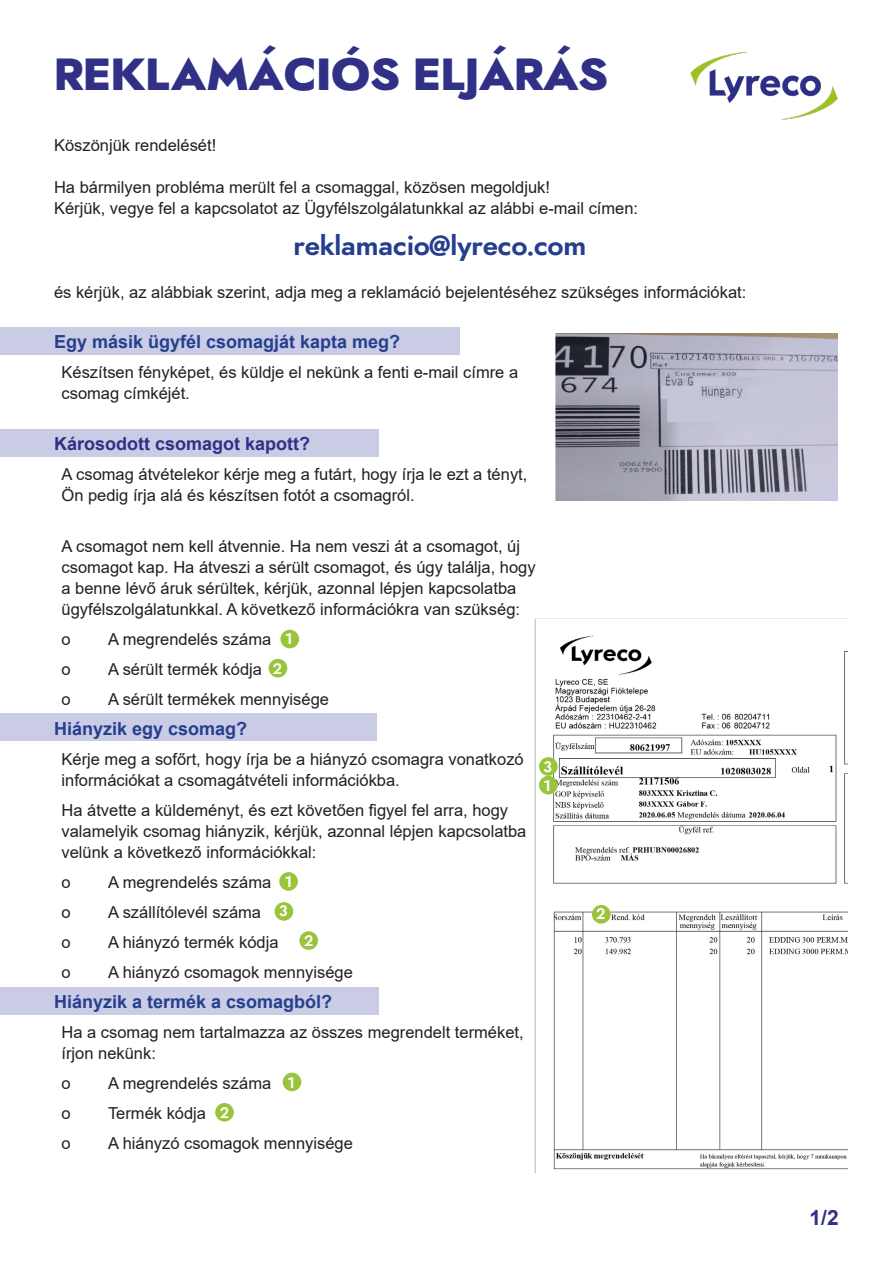
<style>
.page{position:relative;width:893px;height:1263px;background:#fff}
.page>*{position:absolute;margin:0;border:0;box-sizing:border-box;transform-origin:0 0}
.t1{font:900 45px "Lyreco Renner V2";color:#303086}
.t2{font:700 27px "Lyreco Renner V2";color:#253f8e}
.t3{font:700 21px "Arial";color:#303086}
.t4{font:700 18px "Arial";color:#253f8e}
.t5{font:700 18px "Arial";color:#303086}
.t6{font:16.5px/21px "Arial";color:#231f20}
.t7{font:700 15px "Lyreco Renner V2";color:#fff}
</style>
<div class="page">
<div style="left:0;top:430px;width:378px;height:27px;background:#cacce6"></div>
<div style="left:0;top:988px;width:378px;height:27px;background:#cacce6"></div>
<div style="left:0;top:713px;width:377px;height:28px;background:#cacce6"></div>
<div style="left:0;top:327px;width:459px;height:27px;background:#cacce6"></div>
<div style="left:280px;top:630px;width:19px;height:18px;background:#9ac43b;border-radius:50%"></div>
<img style="left:690px;top:51px;width:148px;height:69px">
<img style="left:555px;top:334px;width:283px;height:166px">
<img style="left:539px;top:635px;width:309px;height:535px">
<div style="left:539px;top:776px;width:19px;height:18px;background:#9ac43b;border-radius:50%"></div>
<div style="left:269px;top:659px;width:18px;height:18px;background:#9ac43b;border-radius:50%"></div>
<div style="left:592px;top:905px;width:19px;height:18px;background:#9ac43b;border-radius:50%"></div>
<div style="left:279px;top:872px;width:19px;height:19px;background:#9ac43b;border-radius:50%"></div>
<div style="left:275px;top:902px;width:18px;height:19px;background:#9ac43b;border-radius:50%"></div>
<div style="left:539px;top:757px;width:19px;height:19px;background:#9ac43b;border-radius:50%"></div>
<div style="left:299px;top:931px;width:19px;height:19px;background:#9ac43b;border-radius:50%"></div>
<div style="left:283px;top:1073px;width:18px;height:18px;background:#9ac43b;border-radius:50%"></div>
<div style="left:215px;top:1103px;width:19px;height:18px;background:#9ac43b;border-radius:50%"></div>
<p class="t1" style="left:54px;top:42px;width:555px">REKLAMÁCIÓS ELJÁRÁS</p>
<p class="t6" style="left:54px;top:135px;width:164px">Köszönjük rendelését!</p>
<p class="t6" style="left:54px;top:177px;width:498px">Ha bármilyen probléma merült fel a csomaggal, közösen megoldjuk!</p>
<p class="t6" style="left:54px;top:198px;width:586px">Kérjük, vegye fel a kapcsolatot az Ügyfélszolgálatunkkal az alábbi e-mail címen:</p>
<p class="t2" style="left:293px;top:227px;width:294px">reklamacio@lyreco.com</p>
<p class="t6" style="left:54px;top:281px;width:694px">és kérjük, az alábbiak szerint, adja meg a reklamáció bejelentéséhez szükséges információkat:</p>
<p class="t4" style="left:54px;top:329px;width:348px">Egy másik ügyfél csomagját kapta meg?</p>
<p class="t6" style="left:62px;top:361px;width:458px">Készítsen fényképet, és küldje el nekünk a fenti e-mail címre a csomag címkéjét.</p>
<p class="t5" style="left:54px;top:431px;width:258px">Károsodott csomagot kapott?</p>
<p class="t6" style="left:62px;top:463px;width:467px">A csomag átvételekor kérje meg a futárt, hogy írja le ezt a tényt,<br>Ön pedig írja alá és készítsen fotót a csomagról.</p>
<p class="t6" style="left:62px;top:535px;width:476px">A csomagot nem kell átvennie. Ha nem veszi át a csomagot, új csomagot kap. Ha átveszi a sérült csomagot, és úgy találja, hogy a benne lévő áruk sérültek, kérjük, azonnal lépjen kapcsolatba ügyfélszolgálatunkkal. A következő információkra van szükség:</p>
<p class="t6" style="left:62px;top:628px;width:11px">o</p>
<p class="t6" style="left:108px;top:628px;width:165px">A megrendelés száma</p>
<p class="t6" style="left:62px;top:658px;width:11px">o</p>
<p class="t6" style="left:108px;top:658px;width:156px">A sérült termék kódja</p>
<p class="t6" style="left:62px;top:688px;width:11px">o</p>
<p class="t6" style="left:108px;top:688px;width:222px">A sérült termékek mennyisége</p>
<p class="t4" style="left:54px;top:716px;width:195px">Hiányzik egy csomag?</p>
<p class="t6" style="left:62px;top:748px;width:464px">Kérje meg a sofőrt, hogy írja be a hiányzó csomagra vonatkozó információkat a csomagátvételi információkba.</p>
<p class="t6" style="left:62px;top:799px;width:466px">Ha átvette a küldeményt, és ezt követően figyel fel arra, hogy valamelyik csomag hiányzik, kérjük, azonnal lépjen kapcsolatba velünk a következő információkkal:</p>
<p class="t6" style="left:62px;top:871px;width:11px">o</p>
<p class="t6" style="left:108px;top:871px;width:165px">A megrendelés száma</p>
<p class="t6" style="left:62px;top:901px;width:11px">o</p>
<p class="t6" style="left:108px;top:901px;width:155px">A szállítólevél száma</p>
<p class="t6" style="left:62px;top:931px;width:11px">o</p>
<p class="t6" style="left:108px;top:931px;width:172px">A hiányzó termék kódja</p>
<p class="t6" style="left:62px;top:961px;width:11px">o</p>
<p class="t6" style="left:108px;top:961px;width:246px">A hiányzó csomagok mennyisége</p>
<p class="t4" style="left:54px;top:989px;width:280px">Hiányzik a termék a csomagból?</p>
<p class="t6" style="left:62px;top:1021px;width:464px">Ha a csomag nem tartalmazza az összes megrendelt terméket, írjon nekünk:</p>
<p class="t6" style="left:62px;top:1072px;width:11px">o</p>
<p class="t6" style="left:108px;top:1072px;width:165px">A megrendelés száma</p>
<p class="t6" style="left:62px;top:1102px;width:11px">o</p>
<p class="t6" style="left:108px;top:1102px;width:100px">Termék kódja</p>
<p class="t6" style="left:62px;top:1132px;width:11px">o</p>
<p class="t6" style="left:108px;top:1132px;width:246px">A hiányzó csomagok mennyisége</p>
<p class="t7" style="left:285px;top:629px;width:9px">1</p>
<p class="t7" style="left:273px;top:658px;width:10px">2</p>
<p class="t7" style="left:285px;top:871px;width:9px">1</p>
<p class="t7" style="left:279px;top:901px;width:10px">3</p>
<p class="t7" style="left:305px;top:930px;width:10px">2</p>
<p class="t7" style="left:288px;top:1072px;width:9px">1</p>
<p class="t7" style="left:220px;top:1102px;width:10px">2</p>
<p class="t7" style="left:543px;top:756px;width:10px">3</p>
<p class="t7" style="left:543px;top:775px;width:9px">1</p>
<p class="t7" style="left:597px;top:903px;width:10px">2</p>
<p class="t3" style="left:810px;top:1203px;width:31px">1/2</p>
</div>
